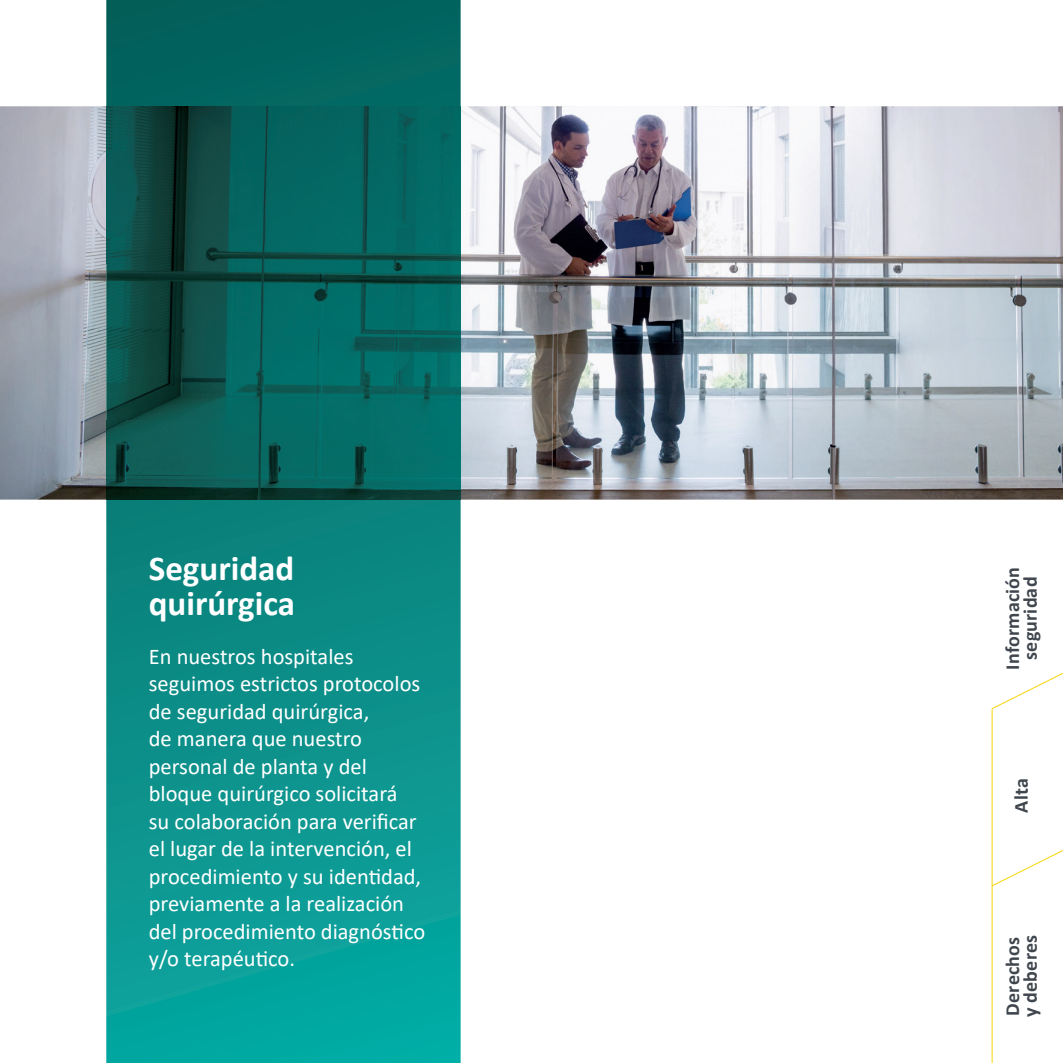
<style>
.page{position:relative;width:1063px;height:1063px;background:#fff}
.page>*{position:absolute;margin:0;border:0;box-sizing:border-box;transform-origin:0 0}
.t1{font:700 35px/35px "Calibri";color:#fff}
.t2{font:22.5px/27.5px "Calibri";color:#fff}
.t3{font:700 20px/17.5px "Calibri";letter-spacing:.01em;color:#3f464d;text-align:center}
</style>
<div class="page">
<img style="left:0;top:106px;width:1063px;height:394px">
<svg style="left:106px;top:0;width:355px;height:1063px;background:#098c87"></svg>
<img style="left:106px;top:106px;width:355px;height:394px">
<hr style="left:992px;top:709px;width:1px;height:354px;background:#f9d508">
<svg style="left:991px;top:672px;width:72px;height:38px"></svg>
<svg style="left:991px;top:849px;width:72px;height:38px"></svg>
<h1 class="t1" style="left:149px;top:551px;width:148px">Seguridad quirúrgica</h1>
<p class="t2" style="left:149px;top:642px;width:278px">En nuestros hospitales seguimos estrictos protocolos de seguridad quirúrgica,<br>de manera que nuestro personal de planta y del bloque quirúrgico solicitará<br>su colaboración para verificar el lugar de la intervención, el procedimiento y su identidad, previamente a la realización del procedimiento diagnóstico y/o terapéutico.</p>
<p class="t3" style="left:1004px;top:670px;width:104px;rotate:-90deg">Información seguridad</p>
<p class="t3" style="left:1012px;top:813px;width:36px;rotate:-90deg">Alta</p>
<p class="t3" style="left:1004px;top:1017px;width:84px;text-align:left;rotate:-90deg">Derechos y deberes</p>
</div>
